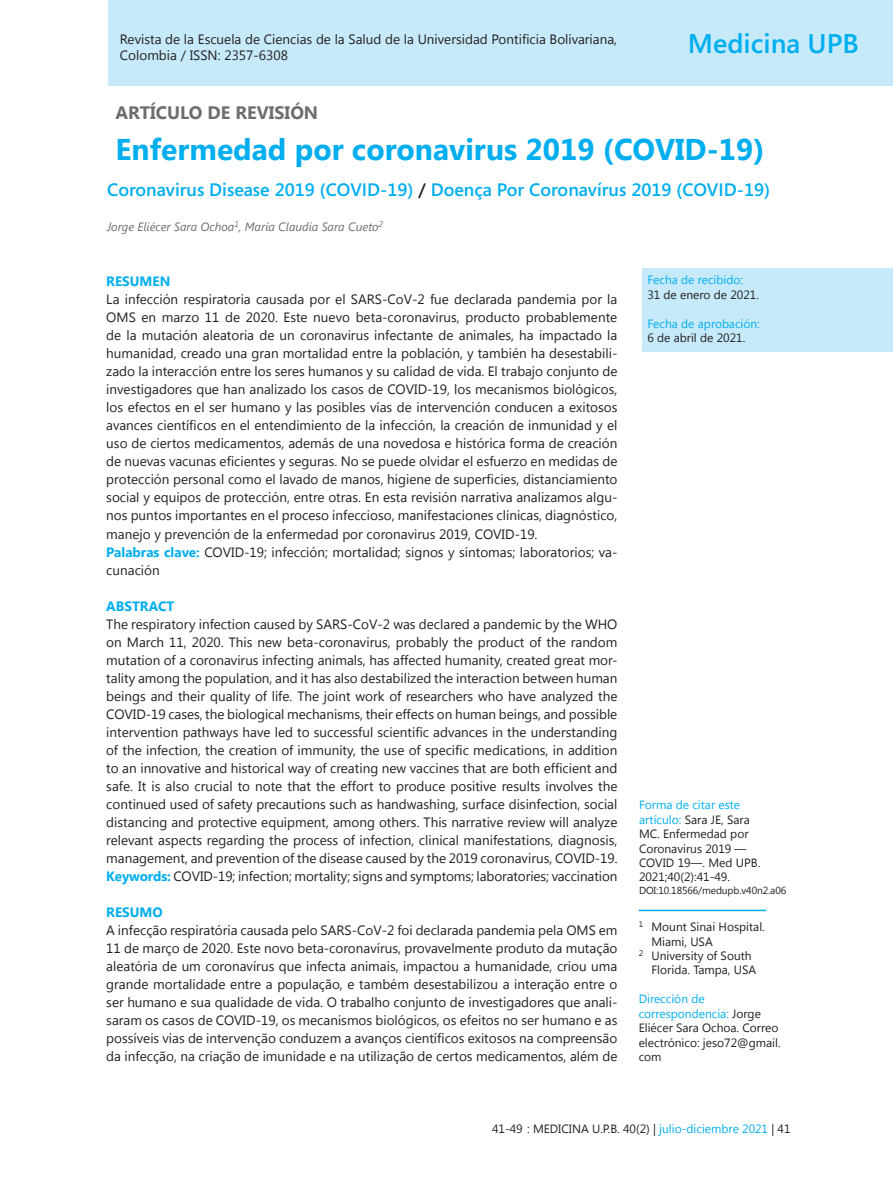
<style>
.page{position:relative;width:893px;height:1191px;background:#fff}
.page>*{position:absolute;margin:0;border:0;box-sizing:border-box;transform-origin:0 0}
._4_titulo_articulo{font:700 30px "Segoe UI";color:#00aeef}
._5_titulo_articulo_i{font:600 27px "Segoe";color:#00aeef}
._5_titulo_articulo_i-2{font:600 18px "Segoe";color:#00aeef}
._3_seccion{font:700 18px "Segoe UI";color:#6c6d70}
._6_resumen_y_claves{font:13.5px/18px "Segoe UI";color:#231f20;text-align:justify}
._1_contenido{font:13.5px/16.5px "Segoe UI";color:#231f20}
._6_resumen_y_claves-2{font:700 13.5px "Segoe UI";color:#00aeef}
.como_citar_y_direcci{font:12px/14.4px "Segoe UI";color:#231f20}
.pies_de_pagina{font:12px/14.4px "Segoe UI";color:#231f20}
._2_corrido{font:12px "Segoe UI";color:#231f20}
._1_autor_contenido{font:italic 12px "Segoe UI";color:#6c6d70}
.como_citar_y_direcci-2{font:12px "Segoe UI";color:#00aeef}
.como_citar_y_direcci-3{font:10.2px "Segoe UI";letter-spacing:-.01em;color:#231f20}
.s1{color:#231f20}
.s2{font-weight:700;color:#00aeef}
.s3{color:#00aeef}
</style>
<div class="page">
<div style="left:643px;top:268px;width:250px;height:84px;background:#c6eafa"></div>
<hr style="left:639px;top:909px;width:127px;height:2px;background:#00aeef">
<div style="left:108px;top:0;width:785px;height:85px;background:#c6eafa"></div>
<p class="_1_contenido" style="left:120px;top:30px;width:499px">Revista de la Escuela de Ciencias de la Salud de la Universidad Pontificia Bolivariana,<br>Colombia / ISSN: 2357-6308</p>
<p class="_5_titulo_articulo_i" style="left:688px;top:28px;width:172px">Medicina UPB</p>
<p class="_3_seccion" style="left:116px;top:100px;width:204px">ARTÍCULO DE REVISIÓN</p>
<p class="_4_titulo_articulo" style="left:116px;top:128px;width:650px">Enfermedad por coronavirus 2019 (COVID-19)</p>
<p class="_5_titulo_articulo_i-2" style="left:107px;top:180px;width:664px">Coronavirus Disease 2019 (COVID-19) <span class="s1">/</span> Doença Por Coronavírus 2019 (COVID-19)</p>
<p class="_1_autor_contenido" style="left:107px;top:218px;width:277px">Jorge Eliécer Sara Ochoa<sup>1</sup>, María Claudia Sara Cueto<sup>2</sup></p>
<p class="como_citar_y_direcci-2" style="left:647px;top:272px;width:97px">Fecha de recibido:</p>
<p class="como_citar_y_direcci" style="left:647px;top:287px;width:113px">31 de enero de 2021.</p>
<p class="como_citar_y_direcci-2" style="left:647px;top:315px;width:114px">Fecha de aprobación:</p>
<p class="como_citar_y_direcci" style="left:647px;top:330px;width:99px">6 de abril de 2021.</p>
<p class="_6_resumen_y_claves-2" style="left:106px;top:272px;width:66px">RESUMEN</p>
<p class="_6_resumen_y_claves" style="left:106px;top:290px;width:513px">La infección respiratoria causada por el SARS-CoV-2 fue declarada pandemia por la OMS en marzo 11 de 2020. Este nuevo beta-coronavirus, producto probablemente de la mutación aleatoria de un coronavirus infectante de animales, ha impactado la humanidad, creado una gran mortalidad entre la población, y también ha desestabili&shy;zado la interacción entre los seres humanos y su calidad de vida. El trabajo conjunto de investigadores que han analizado los casos de COVID-19, los mecanismos biológicos, los efectos en el ser humano y las posibles vías de intervención conducen a exitosos avances científicos en el entendimiento de la infección, la creación de inmunidad y el uso de ciertos medicamentos, además de una novedosa e histórica forma de creación de nuevas vacunas eficientes y seguras. No se puede olvidar el esfuerzo en medidas de protección personal como el lavado de manos, higiene de superficies, distanciamiento social y equipos de protección, entre otras. En esta revisión narrativa analizamos algu&shy;nos puntos importantes en el proceso infeccioso, manifestaciones clínicas, diagnóstico, manejo y prevención de la enfermedad por coronavirus 2019, COVID-19.</p>
<p class="_6_resumen_y_claves" style="left:106px;top:542px;width:513px"><span class="s2">Palabras clave:</span> COVID-19; infección; mortalidad; signos y síntomas; laboratorios; va&shy;cunación</p>
<p class="_6_resumen_y_claves-2" style="left:106px;top:596px;width:70px">ABSTRACT</p>
<p class="_6_resumen_y_claves" style="left:106px;top:614px;width:513px">The respiratory infection caused by SARS-CoV-2 was declared a pandemic by the WHO on March 11, 2020. This new beta-coronavirus, probably the product of the random mutation of a coronavirus infecting animals, has affected humanity, created great mor&shy;tality among the population, and it has also destabilized the interaction between human beings and their quality of life. The joint work of researchers who have analyzed the COVID-19 cases, the biological mechanisms, their effects on human beings, and possible intervention pathways have led to successful scientific advances in the understanding of the infection, the creation of immunity, the use of specific medications, in addition to an innovative and historical way of creating new vaccines that are both efficient and safe. It is also crucial to note that the effort to produce positive results involves the continued used of safety precautions such as handwashing, surface disinfection, social distancing and protective equipment, among others. This narrative review will analyze relevant aspects regarding the process of infection, clinical manifestations, diagnosis, management, and prevention of the disease caused by the 2019 coronavirus, COVID-19.</p>
<p class="_6_resumen_y_claves" style="left:106px;top:866px;width:513px"><span class="s2">Keywords:</span> COVID-19; infection; mortality; signs and symptoms; laboratories; vaccination</p>
<p class="_6_resumen_y_claves-2" style="left:106px;top:902px;width:58px">RESUMO</p>
<p class="_6_resumen_y_claves" style="left:106px;top:920px;width:513px">A infecção respiratória causada pelo SARS-CoV-2 foi declarada pandemia pela OMS em 11 de março de 2020. Este novo beta-coronavírus, provavelmente produto da mutação aleatória de um coronavírus que infecta animais, impactou a humanidade, criou uma grande mortalidade entre a população, e também desestabilizou a interação entre o ser humano e sua qualidade de vida. O trabalho conjunto de investigadores que anali&shy;saram os casos de COVID-19, os mecanismos biológicos, os efeitos no ser humano e as possíveis vias de intervenção conduzem a avanços científicos exitosos na compreensão da infecção, na criação de imunidade e na utilização de certos medicamentos, além de</p>
<p class="pies_de_pagina" style="left:651px;top:919px;width:115px;text-indent:-13px"><sup>1</sup> Mount Sinai Hospital.<br>Miami, USA</p>
<p class="como_citar_y_direcci" style="left:639px;top:797px;width:123px"><span class="s3">Forma de citar este artículo:</span> Sara JE, Sara<br>MC. Enfermedad por<br>Coronavirus 2019 ―<br>COVID 19―. Med UPB.<br>2021;40(2):41-49.</p>
<p class="como_citar_y_direcci-3" style="left:639px;top:883px;width:149px">DOI:10.18566/medupb.v40n2.a06</p>
<p class="pies_de_pagina" style="left:651px;top:948px;width:106px;text-indent:-13px"><sup>2</sup> University of South<br>Florida. Tampa, USA</p>
<p class="como_citar_y_direcci" style="left:639px;top:991px;width:143px"><span class="s3">Dirección de correspondencia:</span> Jorge<br>Eliécer Sara Ochoa. Correo electrónico: jeso72@gmail. com</p>
<p class="_2_corrido" style="left:492px;top:1120px;width:300px">41-49 : MEDICINA U.P.B. 40(2) | <span class="s3">julio-diciembre 2021</span> | 41</p>
</div>
